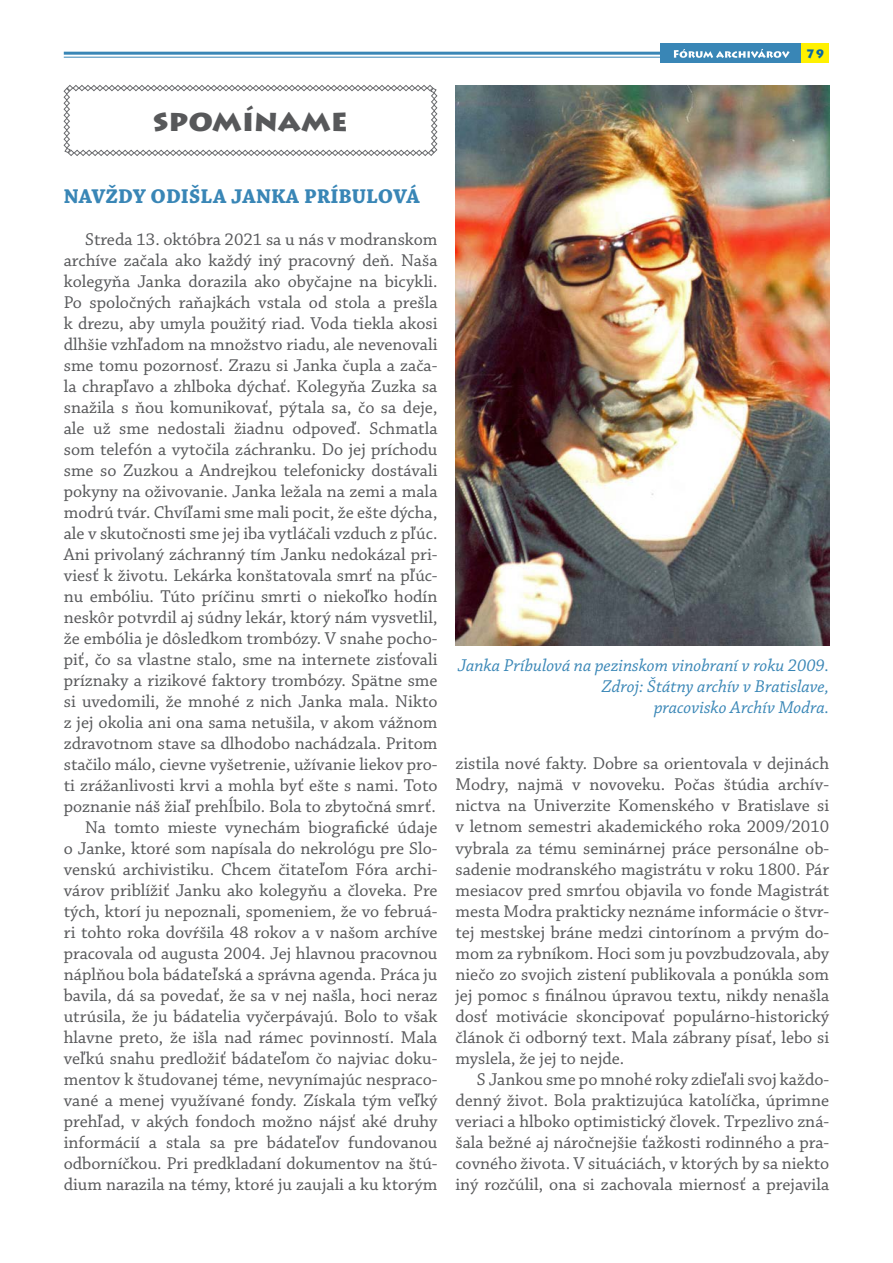
<style>
.page{position:relative;width:893px;height:1263px;background:#fff}
.page>*{position:absolute;margin:0;border:0;box-sizing:border-box;transform-origin:0 0}
.Text_článku{font:900 30px "Lithos Pro";color:#57585a}
.Nadpis_článku{font:700 21px "Chaparral Pro";color:#3986b6}
.Text_článku-2{font:18px/21px "Chaparral Pro";color:#57585a;text-align:justify}
.popis_obrázku{font:italic 18px/21px "Chaparral Pro";color:#3986b6;text-align:right}
.t1{font:900 12px "Lithos Pro";color:#0868a4}
</style>
<div class="page">
<div style="left:660px;top:43px;width:141px;height:20px;background:#3986b6"></div>
<hr style="left:64px;top:52px;width:596px;height:3px;background:#3986b6">
<hr style="left:64px;top:57px;width:596px;height:1px;background:#3986b6">
<svg style="left:674px;top:49px;width:116px;height:9px"></svg>
<div style="left:801px;top:43px;width:28px;height:20px;background:#fff101"></div>
<svg style="left:63px;top:85px;width:375px;height:71px"></svg>
<img style="left:455px;top:85px;width:374px;height:560px">
<p class="Text_článku" style="left:153px;top:102px;width:196px">SPOMÍNAME</p>
<p class="t1" style="left:805px;top:46px;width:21px">79</p>
<p class="Nadpis_článku" style="left:64px;top:184px;width:357px">NAVŽDY ODIŠLA JANKA PRÍBULOVÁ</p>
<p class="Text_článku-2" style="left:64px;top:229px;width:375px;text-indent:21px">Streda 13. októbra 2021 sa u nás v modranskom archíve začala ako každý iný pracovný deň. Naša kolegyňa Janka dorazila ako obyčajne na bicykli.<br>Po spoločných raňajkách vstala od stola a prešla k drezu, aby umyla použitý riad. Voda tiekla akosi dlhšie vzhľadom na množstvo riadu, ale nevenovali sme tomu pozornosť. Zrazu si Janka čupla a zača&shy;la chrapľavo a zhlboka dýchať. Kolegyňa Zuzka sa snažila s ňou komunikovať, pýtala sa, čo sa deje, ale už sme nedostali žiadnu odpoveď. Schmatla som telefón a vytočila záchranku. Do jej príchodu sme so Zuzkou a Andrejkou telefonicky dostávali pokyny na oživovanie. Janka ležala na zemi a mala modrú tvár. Chvíľami sme mali pocit, že ešte dýcha, ale v skutočnosti sme jej iba vytláčali vzduch z pľúc.<br>Ani privolaný záchranný tím Janku nedokázal pri&shy;viesť k životu. Lekárka konštatovala smrť na pľúc&shy;nu embóliu. Túto príčinu smrti o niekoľko hodín neskôr potvrdil aj súdny lekár, ktorý nám vysvetlil, že embólia je dôsledkom trombózy. V snahe pocho&shy;piť, čo sa vlastne stalo, sme na internete zisťovali príznaky a rizikové faktory trombózy. Spätne sme si uvedomili, že mnohé z nich Janka mala. Nikto z jej okolia ani ona sama netušila, v akom vážnom zdravotnom stave sa dlhodobo nachádzala. Pritom stačilo málo, cievne vyšetrenie, užívanie liekov pro&shy;ti zrážanlivosti krvi a mohla byť ešte s nami. Toto poznanie náš žiaľ prehĺbilo. Bola to zbytočná smrť.</p>
<p class="Text_článku-2" style="left:64px;top:817px;width:375px;text-indent:21px">Na tomto mieste vynechám biografické údaje o Janke, ktoré som napísala do nekrológu pre Slo&shy;venskú archivistiku. Chcem čitateľom Fóra archi&shy;várov priblížiť Janku ako kolegyňu a človeka. Pre tých, ktorí ju nepoznali, spomeniem, že vo februá&shy;ri tohto roka dovŕšila 48 rokov a v našom archíve pracovala od augusta 2004. Jej hlavnou pracovnou náplňou bola bádateľská a správna agenda. Práca ju bavila, dá sa povedať, že sa v nej našla, hoci neraz utrúsila, že ju bádatelia vyčerpávajú. Bolo to však hlavne preto, že išla nad rámec povinností. Mala veľkú snahu predložiť bádateľom čo najviac doku&shy;mentov k študovanej téme, nevynímajúc nespraco&shy;vané a menej využívané fondy. Získala tým veľký prehľad, v akých fondoch možno nájsť aké druhy informácií a stala sa pre bádateľov fundovanou odborníčkou. Pri predkladaní dokumentov na štú&shy;dium narazila na témy, ktoré ju zaujali a ku ktorým</p>
<p class="popis_obrázku" style="left:458px;top:656px;width:373px">Janka Príbulová na pezinskom vinobraní v roku 2009.<br>Zdroj: Štátny archív v Bratislave,<br>pracovisko Archív Modra.</p>
<p class="Text_článku-2" style="left:455px;top:754px;width:375px">zistila nové fakty. Dobre sa orientovala v dejinách Modry, najmä v novoveku. Počas štúdia archív&shy;nictva na Univerzite Komenského v Bratislave si v letnom semestri akademického roka 2009/2010 vybrala za tému seminárnej práce personálne ob&shy;sadenie modranského magistrátu v roku 1800. Pár mesiacov pred smrťou objavila vo fonde Magistrát mesta Modra prakticky neznáme informácie o štvr&shy;tej mestskej bráne medzi cintorínom a prvým do&shy;mom za rybníkom. Hoci som ju povzbudzovala, aby niečo zo svojich zistení publikovala a ponúkla som jej pomoc s finálnou úpravou textu, nikdy nenašla dosť motivácie skoncipovať populárno-historický článok či odborný text. Mala zábrany písať, lebo si myslela, že jej to nejde.</p>
<p class="Text_článku-2" style="left:455px;top:1069px;width:375px;text-indent:21px">S Jankou sme po mnohé roky zdieľali svoj každo&shy;denný život. Bola praktizujúca katolíčka, úprimne veriaci a hlboko optimistický človek. Trpezlivo zná&shy;šala bežné aj náročnejšie ťažkosti rodinného a pra&shy;covného života. V situáciách, v ktorých by sa niekto iný rozčúlil, ona si zachovala miernosť a prejavila</p>
</div>
